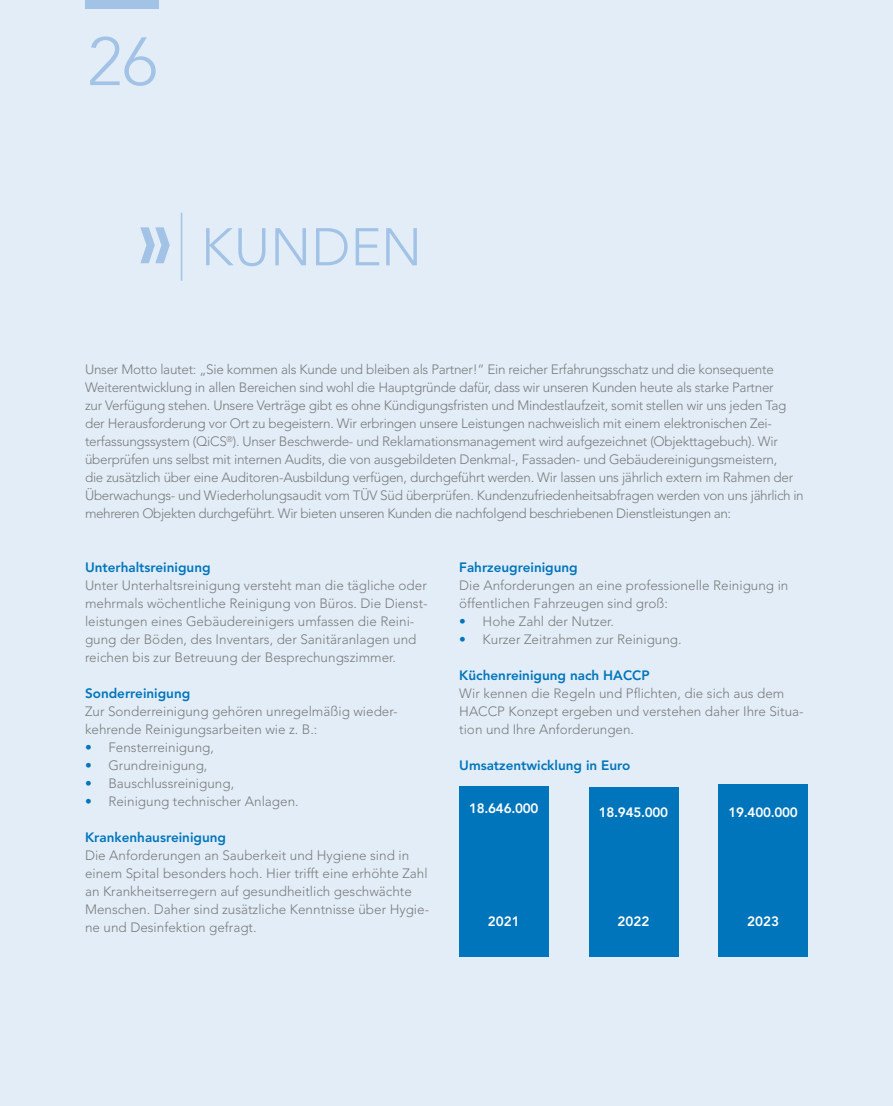
<style>
.page{position:relative;width:893px;height:1106px;background:#e3edf8}
.page>*{position:absolute;margin:0;border:0;box-sizing:border-box;transform-origin:0 0}
.t1{font:300 67.5px "Avenir LT Std";color:#a2c3e6}
.t2{font:300 52.5px "Avenir LT Std";letter-spacing:.005em;color:#a2c3e6}
.t3{font:300 13.5px/18px "Avenir LT Std";letter-spacing:-.02em;color:#7b7d7c}
.t4{font:300 13.5px/18px "Avenir LT Std";color:#7b7d7c}
.t5{font:800 13.5px "Avenir LT Std";color:#0075bb}
.t6{font:800 13.5px "Avenir LT Std";letter-spacing:-.02em;color:#fff}
.s1{color:#0075bb}
</style>
<div class="page">
<div style="left:85px;top:0;width:73px;height:9px;background:#a2c3e6"></div>
<hr style="left:181px;top:213px;width:1px;height:68px;background:#a2c3e6">
<svg style="left:140px;top:227px;width:30px;height:36px"></svg>
<div style="left:719px;top:784px;width:89px;height:172px;background:#0075bb"></div>
<div style="left:459px;top:786px;width:90px;height:171px;background:#0075bb"></div>
<div style="left:589px;top:787px;width:89px;height:169px;background:#0075bb"></div>
<h1 class="t1" style="left:87px;top:22px;width:72px">26</h1>
<h2 class="t2" style="left:201px;top:216px;width:222px">KUNDEN</h2>
<p class="t3" style="left:85px;top:361px;width:720px">Unser Motto lautet: „Sie kommen als Kunde und bleiben als Partner!“ Ein reicher Erfahrungsschatz und die konsequente Weiterentwicklung in allen Bereichen sind wohl die Hauptgründe dafür, dass wir unseren Kunden heute als starke Partner<br>zur Verfügung stehen. Unsere Verträge gibt es ohne Kündigungsfristen und Mindestlaufzeit, somit stellen wir uns jeden Tag der Herausforderung vor Ort zu begeistern. Wir erbringen unsere Leistungen nachweislich mit einem elektronischen Zei&shy;terfassungssystem (QiCS<sup>®</sup>). Unser Beschwerde- und Reklamationsmanagement wird aufgezeichnet (Objekttagebuch). Wir überprüfen uns selbst mit internen Audits, die von ausgebildeten Denkmal-, Fassaden- und Gebäudereinigungsmeistern,<br>die zusätzlich über eine Auditoren-Ausbildung verfügen, durchgeführt werden. Wir lassen uns jährlich extern im Rahmen der Überwachungs- und Wiederholungsaudit vom TÜV Süd überprüfen. Kundenzufriedenheitsabfragen werden von uns jährlich in mehreren Objekten durchgeführt. Wir bieten unseren Kunden die nachfolgend beschriebenen Dienstleistungen an:</p>
<p class="t5" style="left:85px;top:559px;width:127px">Unterhaltsreinigung</p>
<p class="t4" style="left:85px;top:577px;width:344px">Unter Unterhaltsreinigung versteht man die tägliche oder mehrmals wöchentliche Reinigung von Büros. Die Dienst&shy;leistungen eines Gebäudereinigers umfassen die Reini&shy;gung der Böden, des Inventars, der Sanitäranlagen und reichen bis zur Betreuung der Besprechungszimmer.</p>
<p class="t5" style="left:85px;top:685px;width:107px">Sonderreinigung</p>
<p class="t4" style="left:85px;top:703px;width:313px">Zur Sonderreinigung gehören unregelmäßig wieder&shy;kehrende Reinigungsarbeiten wie z. B.:</p>
<p class="t4" style="left:85px;top:739px;width:130px"><span class="s1">•</span> Fensterreinigung,</p>
<p class="t4" style="left:85px;top:757px;width:124px"><span class="s1">•</span> Grundreinigung,</p>
<p class="t4" style="left:85px;top:774px;width:151px"><span class="s1">•</span> Bauschlussreinigung,</p>
<p class="t4" style="left:85px;top:792px;width:215px"><span class="s1">•</span> Reinigung technischer Anlagen.</p>
<p class="t5" style="left:85px;top:829px;width:143px">Krankenhausreinigung</p>
<p class="t4" style="left:85px;top:846px;width:346px">Die Anforderungen an Sauberkeit und Hygiene sind in einem Spital besonders hoch. Hier trifft eine erhöhte Zahl an Krankheitserregern auf gesundheitlich geschwächte Menschen. Daher sind zusätzliche Kenntnisse über Hygie&shy;ne und Desinfektion gefragt.</p>
<p class="t5" style="left:459px;top:559px;width:120px">Fahrzeugreinigung</p>
<p class="t4" style="left:459px;top:576px;width:331px">Die Anforderungen an eine professionelle Reinigung in öffentlichen Fahrzeugen sind groß:</p>
<p class="t4" style="left:459px;top:612px;width:156px"><span class="s1">•</span> Hohe Zahl der Nutzer.</p>
<p class="t4" style="left:459px;top:630px;width:224px"><span class="s1">•</span> Kurzer Zeitrahmen zur Reinigung.</p>
<p class="t5" style="left:459px;top:667px;width:192px">Küchenreinigung nach HACCP</p>
<p class="t4" style="left:459px;top:684px;width:346px">Wir kennen die Regeln und Pflichten, die sich aus dem<br>HACCP Konzept ergeben und verstehen daher Ihre Situa&shy;tion und Ihre Anforderungen.</p>
<p class="t5" style="left:459px;top:757px;width:173px">Umsatzentwicklung in Euro</p>
<p class="t6" style="left:728px;top:804px;width:71px">19.400.000</p>
<p class="t6" style="left:469px;top:800px;width:71px">18.646.000</p>
<p class="t6" style="left:599px;top:804px;width:71px">18.945.000</p>
<p class="t6" style="left:488px;top:913px;width:33px">2021</p>
<p class="t6" style="left:618px;top:913px;width:33px">2022</p>
<p class="t6" style="left:747px;top:913px;width:33px">2023</p>
</div>
